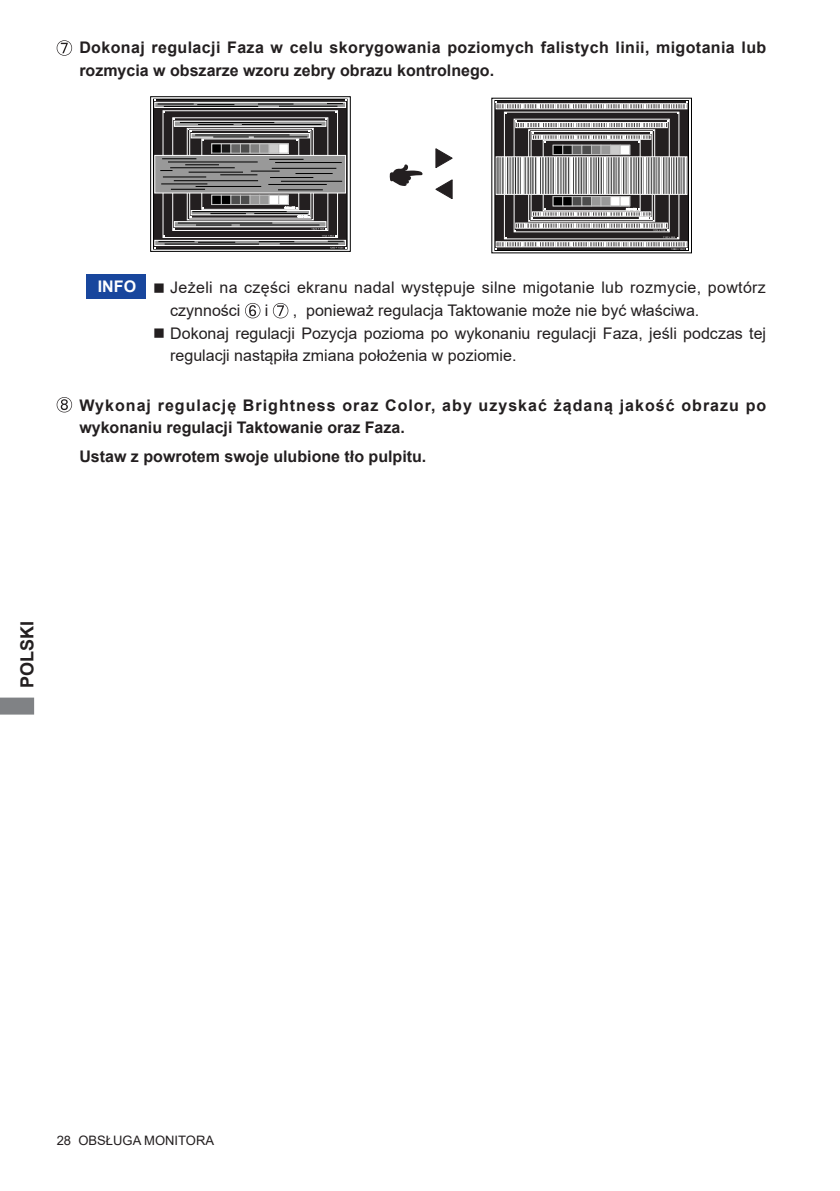
<style>
.page{position:relative;width:840px;height:1191px;background:#fff}
.page>*{position:absolute;margin:0;border:0;box-sizing:border-box;transform-origin:0 0}
.t1{font:700 18px "Arial";color:#231f20}
.t2{font:16px/22.6px "Arial";color:#231f20}
.t3{font:700 16px/22.6px "Arial";letter-spacing:.025em;color:#231f20}
.t4{font:700 16px/22.6px "Arial";letter-spacing:.065em;color:#231f20}
.t5{font:16px/22.6px "Arial";letter-spacing:.02em;color:#231f20}
.t6{font:700 16px "Arial";color:#231f20}
.t7{font:700 16px "Arial";color:#fff}
.t8{font:13px "Arial";color:#231f20}
</style>
<div class="page">
<svg style="left:0;top:697px;width:34px;height:17px"></svg>
<svg style="left:245px;top:303px;width:15px;height:15px"></svg>
<svg style="left:273px;top:303px;width:15px;height:15px"></svg>
<svg style="left:57px;top:40px;width:15px;height:16px"></svg>
<div style="left:494px;top:100px;width:194px;height:151px;border:1px solid #000"></div>
<svg style="left:495px;top:101px;width:192px;height:149px;background:#7d7b7c"></svg>
<svg style="left:150px;top:96px;width:200px;height:156px;background:#6d6c6c"></svg>
<hr style="left:270px;top:177px;width:43px;height:1px;background:#000">
<hr style="left:281px;top:181px;width:61px;height:1px;background:#000">
<hr style="left:268px;top:184px;width:58px;height:1px;background:#000">
<hr style="left:278px;top:189px;width:44px;height:1px;background:#000">
<hr style="left:180px;top:122px;width:94px;height:1px;background:#000">
<hr style="left:198px;top:124px;width:35px;height:1px;background:#000">
<hr style="left:242px;top:124px;width:79px;height:1px;background:#000">
<hr style="left:195px;top:135px;width:94px;height:1px;background:#000">
<hr style="left:213px;top:137px;width:35px;height:1px;background:#000">
<hr style="left:254px;top:137px;width:53px;height:1px;background:#000">
<hr style="left:192px;top:211px;width:94px;height:1px;background:#000">
<hr style="left:210px;top:213px;width:36px;height:1px;background:#000">
<hr style="left:254px;top:213px;width:53px;height:1px;background:#000">
<hr style="left:178px;top:223px;width:94px;height:1px;background:#000">
<hr style="left:196px;top:225px;width:35px;height:1px;background:#000">
<hr style="left:240px;top:225px;width:79px;height:1px;background:#000">
<div style="left:86px;top:274px;width:59px;height:24px;background:#18469d"></div>
<svg style="left:57px;top:397px;width:15px;height:15px"></svg>
<svg style="left:389px;top:164px;width:34px;height:22px"></svg>
<svg style="left:435px;top:179px;width:17px;height:20px"></svg>
<svg style="left:435px;top:149px;width:17px;height:19px"></svg>
<p class="t3" style="left:79px;top:37px;width:688px">Dokonaj regulacji Faza w celu skorygowania poziomych falistych linii, migotania lub rozmycia w obszarze wzoru zebry obrazu kontrolnego.</p>
<p class="t7" style="left:98px;top:275px;width:40px">INFO</p>
<p class="t5" style="left:170px;top:276px;width:596px;text-indent:-17px">■ Jeżeli na części ekranu nadal występuje silne migotanie lub rozmycie, powtórz czynności</p>
<p class="t2" style="left:265px;top:299px;width:5px">i</p>
<p class="t2" style="left:292px;top:299px;width:408px">, ponieważ regulacja Taktowanie może nie być właściwa.</p>
<p class="t2" style="left:170px;top:322px;width:597px;text-indent:-17px">■ Dokonaj regulacji Pozycja pozioma po wykonaniu regulacji Faza, jeśli podczas tej regulacji nastąpiła zmiana położenia w poziomie.</p>
<p class="t4" style="left:79px;top:394px;width:688px">Wykonaj regulację Brightness oraz Color, aby uzyskać żądaną jakość obrazu po wykonaniu regulacji Taktowanie oraz Faza.</p>
<p class="t6" style="left:79px;top:445px;width:348px">Ustaw z powrotem swoje ulubione tło pulpitu.</p>
<p class="t1" style="left:14px;top:688px;width:69px;rotate:-90deg">POLSKI</p>
<p class="t8" style="left:57px;top:1131px;width:159px">28 OBSŁUGA MONITORA</p>
</div>
